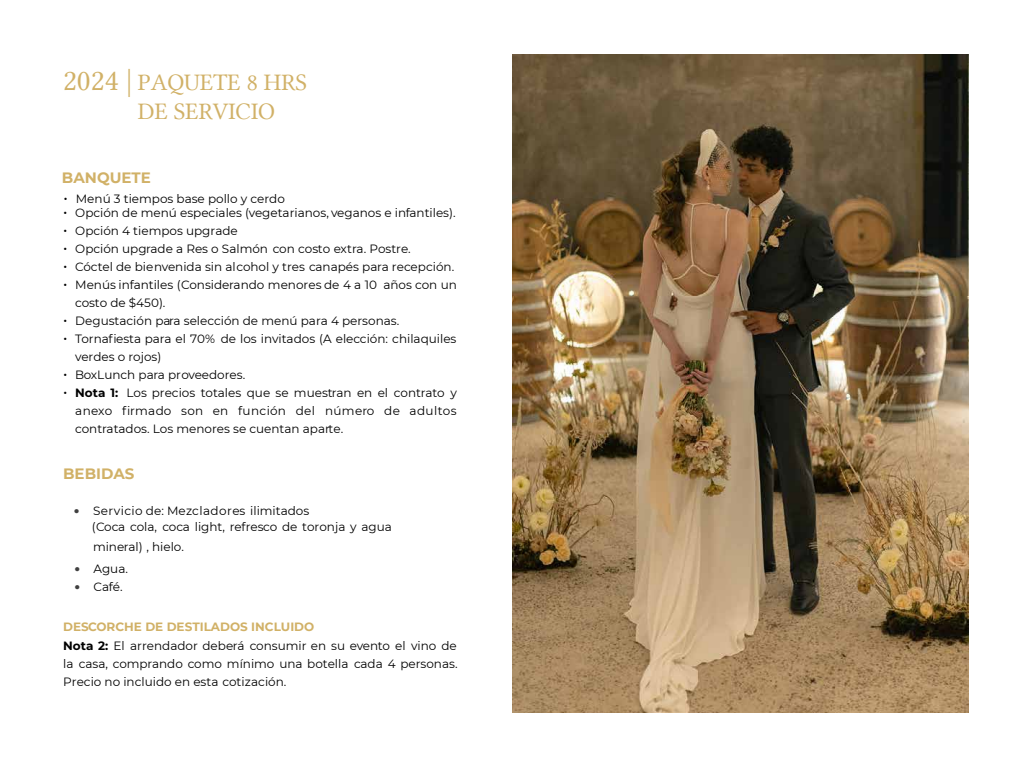
<style>
.page{position:relative;width:1024px;height:768px;background:#fff}
.page>*{position:absolute;margin:0;border:0;box-sizing:border-box;transform-origin:0 0}
.t1{font:30px "Lin Libertine Capitals";color:#d1b167}
.t2{font:24px/28.8px "Lin Libertine Capitals";color:#d1b167}
.t3{font:700 15px "Montserrat";color:#d1b167}
.t4{font:14.8px "Montserrat";color:#000}
.t5{font:12px/18px "Montserrat";color:#000}
.s1{font-size:14.8px}
.s2{font-weight:700}
.s3{font-family:"Times";font-size:14.8px;color:#404040}
.s4{font-weight:700;color:#d1b167}
</style>
<div class="page">
<img style="left:512px;top:55px;width:456px;height:657px">
<h1 class="t1" style="left:63px;top:64px;width:71px">2024 |</h1>
<h2 class="t2" style="left:138px;top:68px;width:171px">PAQUETE 8 HRS<br>DE SERVICIO</h2>
<p class="t3" style="left:62px;top:167px;width:90px">BANQUETE</p>
<p class="t5" style="left:76px;top:190px;width:211px">Menú 3 tiempos base pollo y cerdo</p>
<p class="t4" style="left:63px;top:188px;width:6px">•</p>
<p class="t5" style="left:63px;top:203px;width:394px"><span class="s1">•</span> Opción de menú especiales (vegetarianos, veganos e infantiles).</p>
<p class="t5" style="left:63px;top:221px;width:176px"><span class="s1">•</span> Opción 4 tiempos upgrade</p>
<p class="t5" style="left:63px;top:239px;width:349px"><span class="s1">•</span> Opción upgrade a Res o Salmón con costo extra. Postre.</p>
<p class="t5" style="left:63px;top:257px;width:392px"><span class="s1">•</span> Cóctel de bienvenida sin alcohol y tres canapés para recepción.</p>
<p class="t5" style="left:75px;top:275px;width:383px;text-indent:-12px"><span class="s1">•</span> Menús infantiles (Considerando menores de 4 a 10 años con un costo de $450).</p>
<p class="t5" style="left:63px;top:311px;width:338px"><span class="s1">•</span> Degustación para selección de menú para 4 personas.</p>
<p class="t5" style="left:75px;top:329px;width:383px;text-indent:-12px"><span class="s1">•</span> Tornafiesta para el 70% de los invitados (A elección: chilaquiles verdes o rojos)</p>
<p class="t5" style="left:63px;top:365px;width:184px"><span class="s1">•</span> BoxLunch para proveedores.</p>
<p class="t5" style="left:75px;top:383px;width:383px;text-align:justify;text-indent:-12px"><span class="s1">•</span> <span class="s2">Nota 1:</span> Los precios totales que se muestran en el contrato y anexo firmado son en función del número de adultos contratados. Los menores se cuentan aparte.</p>
<p class="t3" style="left:63px;top:463px;width:73px">BEBIDAS</p>
<p class="t5" style="left:92px;top:503px;width:302px;line-height:15.5px;text-indent:-17px"><span class="s3">•</span> Servicio de: Mezcladores ilimitados<br>(Coca cola, coca light, refresco de toronja y agua</p>
<p class="t5" style="left:93px;top:538px;width:93px">mineral) , hielo.</p>
<p class="t5" style="left:75px;top:559px;width:55px"><span class="s3">•</span> Agua.</p>
<p class="t5" style="left:75px;top:577px;width:49px"><span class="s3">•</span> Café.</p>
<p class="t5" style="left:63px;top:617px;width:396px;line-height:18.3px"><span class="s4">DESCORCHE DE DESTILADOS INCLUIDO<br></span><span class="s2">Nota 2:</span> El arrendador deberá consumir en su evento el vino de la casa, comprando como mínimo una botella cada 4 personas.<br>Precio no incluido en esta cotización.</p>
</div>
